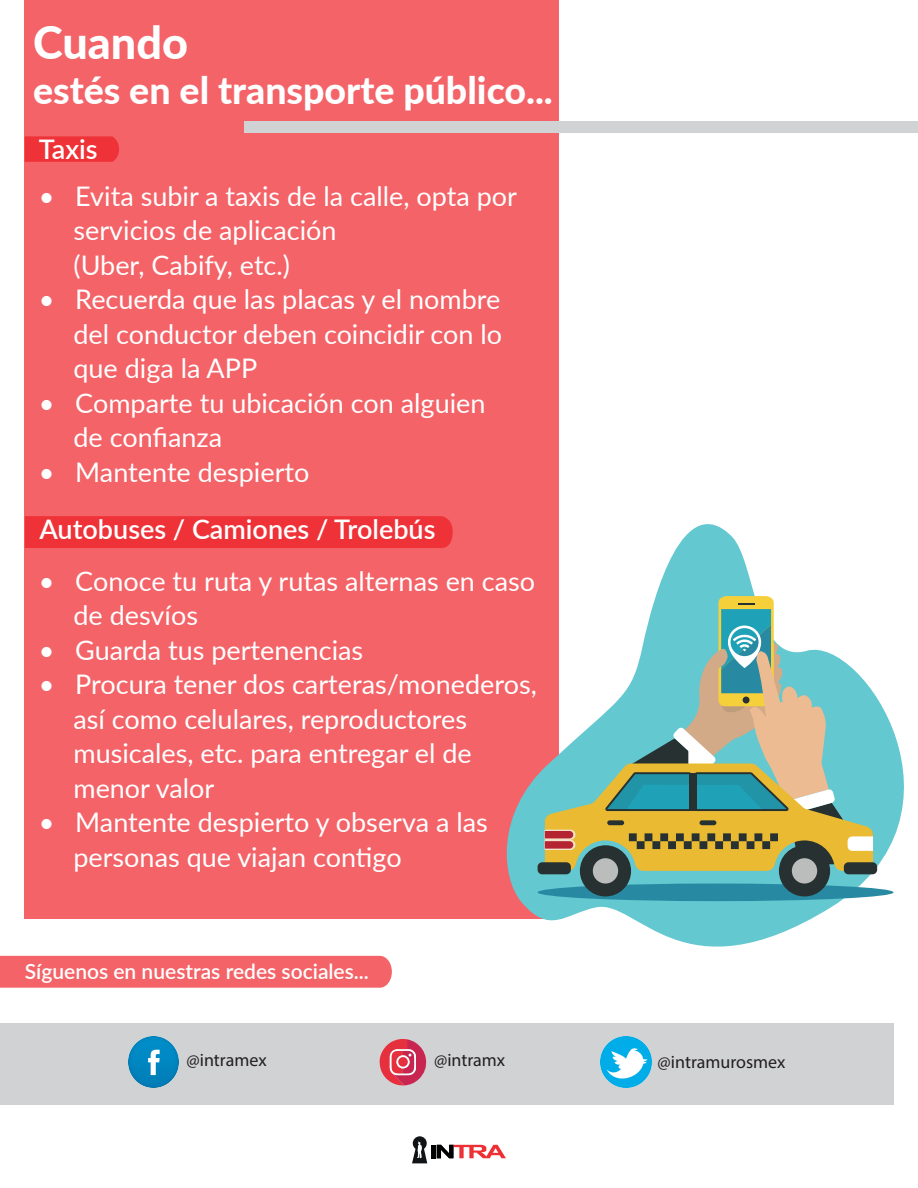
<style>
.page{position:relative;width:918px;height:1188px;background:#fff}
.page>*{position:absolute;margin:0;border:0;box-sizing:border-box;transform-origin:0 0}
.t1{font:800 45px "Lato";color:#fff}
.t2{font:800 37.5px "Lato";color:#fff}
.t3{font:27px/34.5px "Lato";color:#fff}
.t4{font:600 27px "Lato";color:#fff}
.t5{font:600 21px "Lato";color:#fff}
.t6{font:18px "Myriad Pro";color:#231f20}
</style>
<div class="page">
<div style="left:25px;top:0;width:534px;height:919px;background:#f36368"></div>
<div style="left:245px;top:122px;width:673px;height:11px;background:#d1d2d4"></div>
<svg style="left:506px;top:524px;width:398px;height:423px"></svg>
<div style="left:0;top:1023px;width:894px;height:81px;background:#d1d2d4"></div>
<svg style="left:412px;top:1136px;width:15px;height:27px"></svg>
<div style="left:431px;top:1145px;width:5px;height:13px;background:#000002"></div>
<svg style="left:437px;top:1145px;width:69px;height:13px"></svg>
<div style="left:0;top:956px;width:392px;height:32px;background:#f36368"></div>
<img style="left:128px;top:1037px;width:51px;height:50px">
<svg style="left:379px;top:1039px;width:48px;height:47px"></svg>
<div style="left:398px;top:1057px;width:10px;height:10px;background:#e7303d;border-radius:50%"></div>
<img style="left:601px;top:1037px;width:51px;height:50px">
<div style="left:25px;top:136px;width:94px;height:26px;background:#ef3238"></div>
<div style="left:25px;top:516px;width:428px;height:32px;background:#ef3238"></div>
<div style="left:538px;top:884px;width:356px;height:17px;background:#288aa2;border-radius:50%"></div>
<div style="left:580px;top:845px;width:51px;height:51px;background:#283132;border-radius:50%"></div>
<div style="left:593px;top:858px;width:25px;height:26px;background:#bbbdbd;border-radius:50%"></div>
<div style="left:779px;top:845px;width:51px;height:51px;background:#283132;border-radius:50%"></div>
<div style="left:792px;top:858px;width:25px;height:26px;background:#bbbdbd;border-radius:50%"></div>
<svg style="left:543px;top:596px;width:330px;height:275px"></svg>
<div style="left:844px;top:862px;width:33px;height:12px;background:#283132;border-radius:5px"></div>
<div style="left:538px;top:862px;width:33px;height:12px;background:#283132;border-radius:5px"></div>
<h1 class="t1" style="left:33px;top:9px;width:157px">Cuando</h1>
<h2 class="t2" style="left:33px;top:63px;width:521px">estés en el transporte público...</h2>
<p class="t4" style="left:39px;top:130px;width:60px">Taxis</p>
<p class="t3" style="left:73px;top:178px;width:445px;text-indent:-35px">• Evita subir a taxis de la calle, opta por servicios de aplicación<br>(Uber, Cabify, etc.)</p>
<p class="t3" style="left:73px;top:281px;width:430px;text-align:justify;text-indent:-35px">• Recuerda que las placas y el nombre del conductor deben coincidir con lo que diga la APP</p>
<p class="t3" style="left:73px;top:385px;width:414px;text-indent:-35px">• Comparte tu ubicación con alguien de confianza</p>
<p class="t3" style="left:39px;top:454px;width:272px">• Mantente despierto</p>
<p class="t4" style="left:39px;top:509px;width:398px">Autobuses / Camiones / Trolebús</p>
<p class="t3" style="left:73px;top:562px;width:463px;text-indent:-35px">• Conoce tu ruta y rutas alternas en caso de desvíos</p>
<p class="t3" style="left:39px;top:631px;width:326px">• Guarda tus pertenencias</p>
<p class="t3" style="left:73px;top:666px;width:465px;text-indent:-35px">• Procura tener dos carteras/monederos, así como celulares, reproductores musicales, etc. para entregar el de menor valor</p>
<p class="t3" style="left:73px;top:804px;width:416px;text-indent:-35px">• Mantente despierto y observa a las personas que viajan contigo</p>
<p class="t5" style="left:25px;top:956px;width:346px">Síguenos en nuestras redes sociales...</p>
<p class="t6" style="left:187px;top:1049px;width:82px">@intramex</p>
<p class="t6" style="left:434px;top:1049px;width:73px">@intramx</p>
<p class="t6" style="left:658px;top:1051px;width:129px">@intramurosmex</p>
</div>
